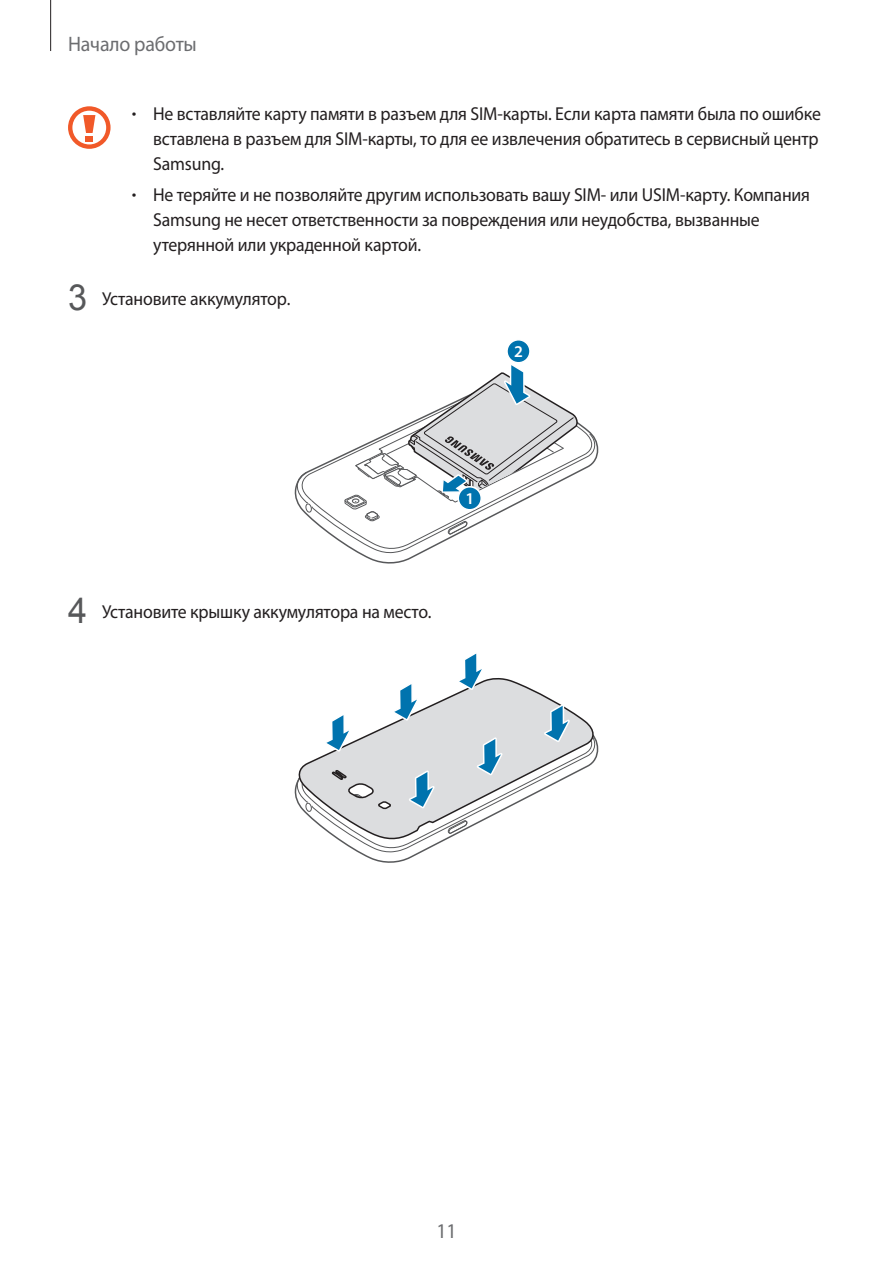
<style>
.page{position:relative;width:893px;height:1263px;background:#fff}
.page>*{position:absolute;margin:0;border:0;box-sizing:border-box;transform-origin:0 0}
.t1{font:21px "Myriad Pro";letter-spacing:-.01em;color:#6c6d70;scale:.95 1}
.t2{font:18.75px/24.8px "Myriad Pro";letter-spacing:-.01em;color:#231f20;scale:.95 1}
.t3{font:600 16.5px "Myriad Pro";color:#fff}
.s1{font-weight:300}
.s2{font-family:"Arial";font-size:36px;color:#57585a}
</style>
<div class="page">
<hr style="left:50px;top:0;width:1px;height:51px;background:#231f20">
<svg style="left:68px;top:106px;width:43px;height:43px"></svg>
<svg style="left:295px;top:340px;width:303px;height:213px"></svg>
<svg style="left:295px;top:653px;width:303px;height:199px"></svg>
<p class="t1" style="left:68px;top:31px;width:137px">Начало работы</p>
<p class="t2" style="left:153px;top:101px;width:704px;text-indent:-21px"><span class="s1">•</span> Не вставляйте карту памяти в разъем для SIM-карты. Если карта памяти была по ошибке вставлена в разъем для SIM-карты, то для ее извлечения обратитесь в сервисный центр<br>Samsung.</p>
<p class="t2" style="left:153px;top:182px;width:693px;text-indent:-21px"><span class="s1">•</span> Не теряйте и не позволяйте другим использовать вашу SIM- или USIM-карту. Компания<br>Samsung не несет ответственности за повреждения или неудобства, вызванные утерянной или украденной картой.</p>
<p class="t2" style="left:68px;top:286px;width:236px"><span class="s2">3</span> Установите аккумулятор.</p>
<p class="t3" style="left:514px;top:341px;width:10px">2</p>
<p class="t3" style="left:465px;top:488px;width:10px">1</p>
<p class="t2" style="left:68px;top:599px;width:384px"><span class="s2">4</span> Установите крышку аккумулятора на место.</p>
<p class="t1" style="left:436px;top:1218px;width:23px">11</p>
</div>
